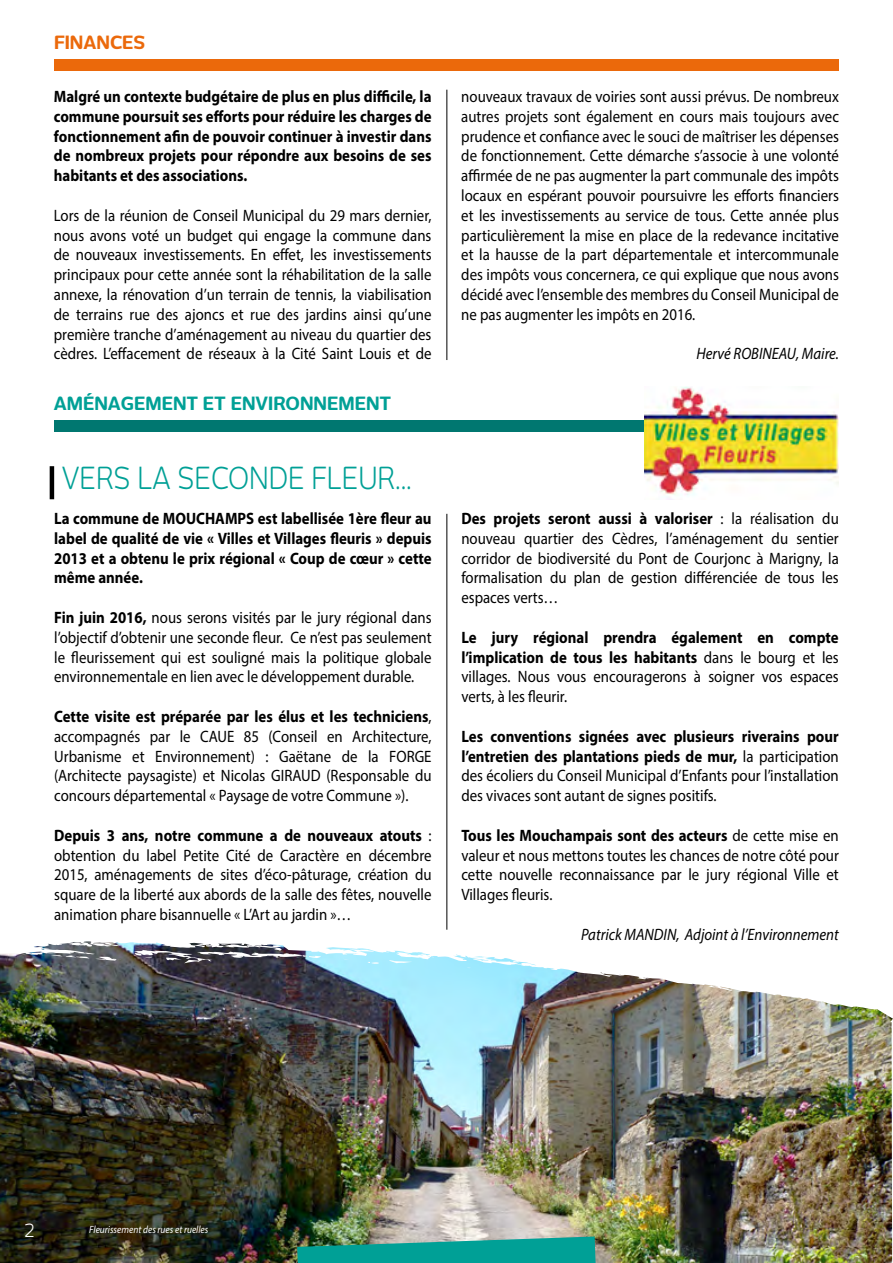
<style>
.page{position:relative;width:893px;height:1263px;background:#fff}
.page>*{position:absolute;margin:0;border:0;box-sizing:border-box;transform-origin:0 0}
.t1{font:30px "New June";color:#00a096;scale:.9 1}
.t2{font:700 18px "New June";color:#00a096}
.t3{font:700 18px "New June";color:#eb690b}
.t4{font:18px "New June";color:#fff}
.t5{font:16.5px/19.8px "Myriad Pro";color:#000;text-align:justify;scale:.9 1}
.t6{font:700 16.5px/19.8px "Myriad Pro";color:#000;text-align:justify;scale:.9 1}
.t7{font:italic 16.5px "Myriad Pro";color:#000;scale:.9 1}
.t8{font:italic 10.5px "Myriad Pro";color:#fff;scale:.9 1}
.s1{font-weight:700}
</style>
<div class="page">
<img style="left:0;top:942px;width:893px;height:321px">
<div style="left:54px;top:60px;width:785px;height:11px;background:#eb690b"></div>
<hr style="left:446px;top:90px;width:1px;height:270px;background:#000">
<hr style="left:446px;top:514px;width:1px;height:416px;background:#000">
<div style="left:54px;top:420px;width:785px;height:12px;background:#007770"></div>
<hr style="left:50px;top:466px;width:4px;height:33px;background:#000">
<svg style="left:297px;top:1236px;width:299px;height:27px;background:#209f92"></svg>
<img style="left:645px;top:387px;width:194px;height:112px">
<p class="t3" style="left:54px;top:32px;width:93px">FINANCES</p>
<p class="t6" style="left:54px;top:86px;width:421px">Malgré un contexte budgétaire de plus en plus difficile, la commune poursuit ses efforts pour réduire les charges de fonctionnement afin de pouvoir continuer à investir dans de nombreux projets pour répondre aux besoins de ses habitants et des associations.</p>
<p class="t5" style="left:54px;top:205px;width:421px">Lors de la réunion de Conseil Municipal du 29 mars dernier, nous avons voté un budget qui engage la commune dans de nouveaux investissements. En effet, les investissements principaux pour cette année sont la réhabilitation de la salle annexe, la rénovation d’un terrain de tennis, la viabilisation de terrains rue des ajoncs et rue des jardins ainsi qu’une première tranche d’aménagement au niveau du quartier des cèdres. L’effacement de réseaux à la Cité Saint Louis et de</p>
<p class="t2" style="left:54px;top:393px;width:339px">AMÉNAGEMENT ET ENVIRONNEMENT</p>
<h1 class="t1" style="left:62px;top:461px;width:390px">VERS LA SECONDE FLEUR...</h1>
<p class="t6" style="left:54px;top:508px;width:421px">La commune de MOUCHAMPS est labellisée 1ère fleur au label de qualité de vie « Villes et Villages fleuris » depuis 2013 et a obtenu le prix régional « Coup de cœur » cette même année.</p>
<p class="t5" style="left:54px;top:607px;width:421px"><span class="s1">Fin juin 2016,</span> nous serons visités par le jury régional dans l’objectif d’obtenir une seconde fleur. Ce n’est pas seulement le fleurissement qui est souligné mais la politique globale environnementale en lien avec le développement durable.</p>
<p class="t5" style="left:54px;top:706px;width:421px"><span class="s1">Cette visite est préparée par les élus et les techniciens</span>, accompagnés par le CAUE 85 (Conseil en Architecture, Urbanisme et Environnement) : Gaëtane de la FORGE (Architecte paysagiste) et Nicolas GIRAUD (Responsable du concours départemental « Paysage de votre Commune »).</p>
<p class="t5" style="left:54px;top:825px;width:421px"><span class="s1">Depuis 3 ans, notre commune a de nouveaux atouts</span> : obtention du label Petite Cité de Caractère en décembre 2015, aménagements de sites d’éco-pâturage, création du square de la liberté aux abords de la salle des fêtes, nouvelle animation phare bisannuelle « L’Art au jardin »…</p>
<p class="t5" style="left:461px;top:86px;width:421px">nouveaux travaux de voiries sont aussi prévus. De nombreux autres projets sont également en cours mais toujours avec prudence et confiance avec le souci de maîtriser les dépenses de fonctionnement. Cette démarche s’associe à une volonté affirmée de ne pas augmenter la part communale des impôts locaux en espérant pouvoir poursuivre les efforts financiers et les investissements au service de tous. Cette année plus particulièrement la mise en place de la redevance incitative et la hausse de la part départementale et intercommunale des impôts vous concernera, ce qui explique que nous avons décidé avec l’ensemble des membres du Conseil Municipal de ne pas augmenter les impôts en 2016.</p>
<p class="t7" style="left:696px;top:344px;width:160px">Hervé ROBINEAU, Maire.</p>
<p class="t5" style="left:461px;top:508px;width:421px"><span class="s1">Des projets seront aussi à valoriser</span> : la réalisation du nouveau quartier des Cèdres, l’aménagement du sentier corridor de biodiversité du Pont de Courjonc à Marigny, la formalisation du plan de gestion différenciée de tous les espaces verts…</p>
<p class="t5" style="left:461px;top:627px;width:421px"><span class="s1">Le jury régional prendra également en compte l’implication de tous les habitants</span> dans le bourg et les villages. Nous vous encouragerons à soigner vos espaces verts, à les fleurir.</p>
<p class="t5" style="left:461px;top:726px;width:421px"><span class="s1">Les conventions signées avec plusieurs riverains pour l’entretien des plantations pieds de mur,</span> la participation des écoliers du Conseil Municipal d’Enfants pour l’installation des vivaces sont autant de signes positifs.</p>
<p class="t5" style="left:461px;top:825px;width:421px"><span class="s1">Tous les Mouchampais sont des acteurs</span> de cette mise en valeur et nous mettons toutes les chances de notre côté pour cette nouvelle reconnaissance par le jury régional Ville et Villages fleuris.</p>
<p class="t7" style="left:581px;top:924px;width:288px">Patrick MANDIN, Adjoint à l’Environnement</p>
<p class="t4" style="left:24px;top:1220px;width:12px">2</p>
<p class="t8" style="left:89px;top:1223px;width:134px">Fleurissement des rues et ruelles</p>
</div>
